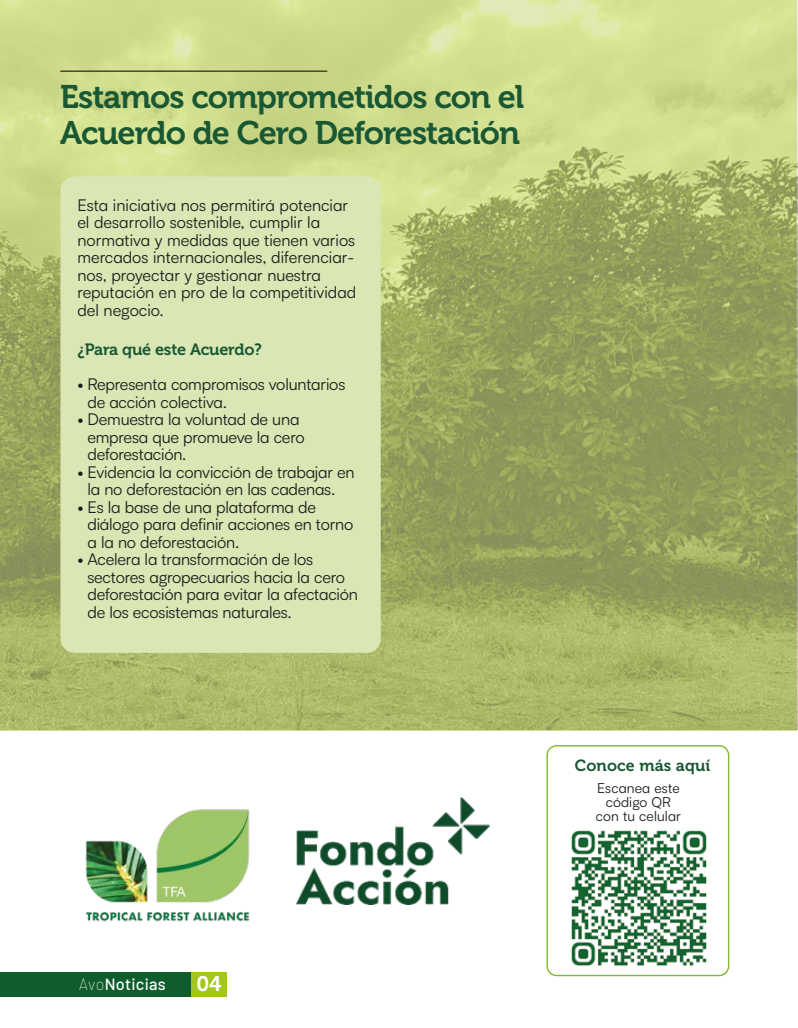
<style>
.page{position:relative;width:798px;height:1028px;background:#fff}
.page>*{position:absolute;margin:0;border:0;box-sizing:border-box;transform-origin:0 0}
.t1{font:32.5px/36.2px "Museo 700";letter-spacing:-.03em;color:#1a5733}
.t2{font:21px "Museo 700";color:#fff}
.t3{font:16.25px/17.5px "Satoshi";letter-spacing:-.015em;color:#1d1d1b}
.t4{font:16.25px "Museo 700";letter-spacing:-.015em;color:#1a5733}
.t5{font:500 16.25px "Barlow";letter-spacing:.02em;color:#fff}
.t6{font:16.12px "Museo 700";letter-spacing:.01em;color:#1a5733}
.t7{font:13.88px/13.9px "Satoshi";letter-spacing:.01em;color:#1d1d1b;text-align:center}
.s1{font-weight:100}
</style>
<div class="page">
<img style="left:0;top:49px;width:797px;height:680px">
<img style="left:0;top:0;width:797px;height:49px">
<div style="left:60px;top:176px;width:320px;height:477px;background:#dae6b4;border-radius:14px"></div>
<hr style="left:60px;top:71px;width:267px;height:1px;background:#402020">
<img style="left:571px;top:830px;width:136px;height:136px">
<div style="left:546px;top:745px;width:183px;height:231px;border:1px solid #7fba27;border-radius:9px"></div>
<img style="left:85px;top:809px;width:165px;height:113px">
<img style="left:296px;top:797px;width:193px;height:107px">
<div style="left:0;top:972px;width:191px;height:24px;background:#0f5c2c"></div>
<div style="left:191px;top:972px;width:35px;height:24px;background:#a2c61e"></div>
<h1 class="t1" style="left:60px;top:79px;width:465px">Estamos comprometidos con el<br>Acuerdo de Cero Deforestación</h1>
<p class="t3" style="left:77px;top:195px;width:280px">Esta iniciativa nos permitirá potenciar el desarrollo sostenible, cumplir la normativa y medidas que tienen varios mercados internacionales, diferenciar&shy;nos, proyectar y gestionar nuestra reputación en pro de la competitividad del negocio.</p>
<p class="t4" style="left:77px;top:340px;width:186px">¿Para qué este Acuerdo?</p>
<p class="t3" style="left:87px;top:375px;width:259px;text-indent:-10px">• Representa compromisos voluntarios de acción colectiva.</p>
<p class="t3" style="left:87px;top:410px;width:219px;text-indent:-10px">• Demuestra la voluntad de una empresa que promueve la cero deforestación.</p>
<p class="t3" style="left:77px;top:462px;width:278px;text-align:center">• Evidencia la convicción de trabajar en la no deforestación en las cadenas.</p>
<p class="t3" style="left:87px;top:497px;width:267px;text-indent:-10px">• Es la base de una plataforma de diálogo para definir acciones en torno a la no deforestación.</p>
<p class="t3" style="left:87px;top:550px;width:272px;text-indent:-10px">• Acelera la transformación de los sectores agropecuarios hacia la cero deforestación para evitar la afectación de los ecosistemas naturales.</p>
<p class="t6" style="left:574px;top:756px;width:137px">Conoce más aquí</p>
<p class="t7" style="left:595px;top:780px;width:87px">Escanea este código QR con tu celular</p>
<p class="t5" style="left:79px;top:973px;width:88px"><span class="s1">Avo</span>Noticias</p>
<p class="t2" style="left:196px;top:972px;width:27px">04</p>
</div>
